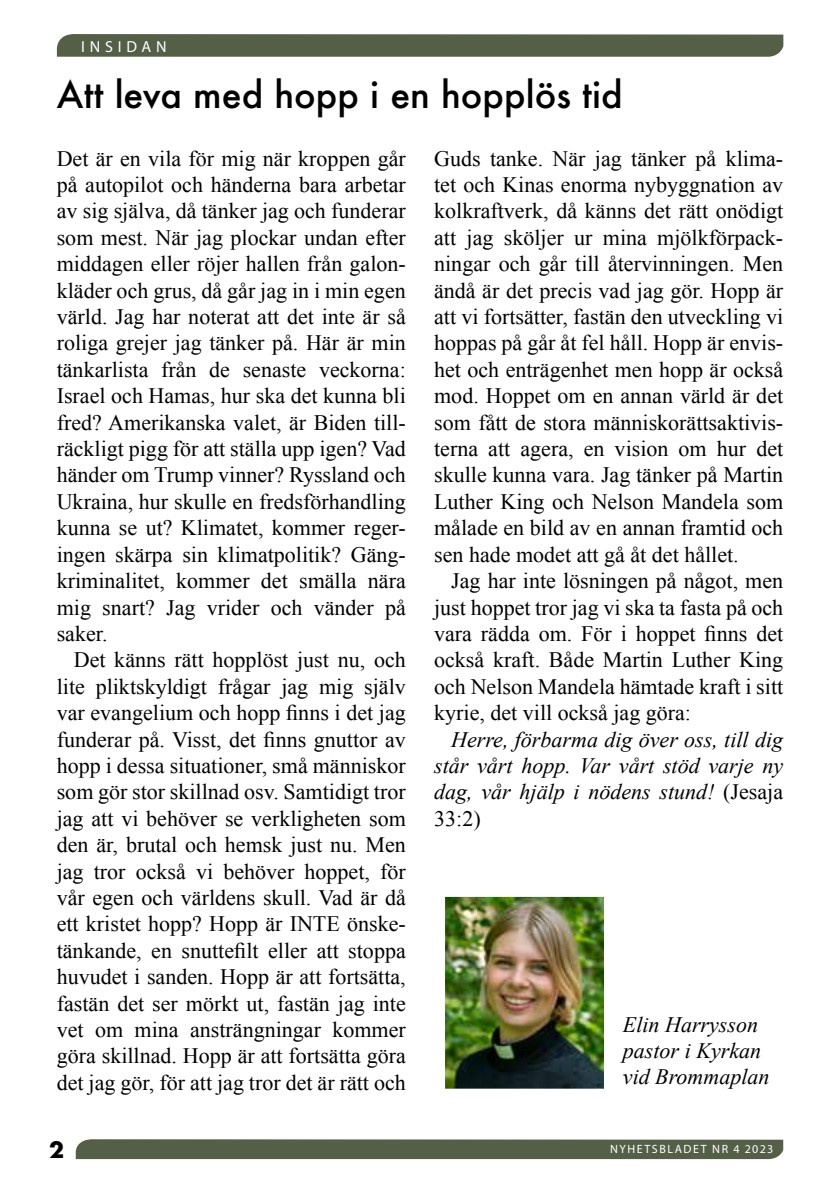
<style>
.page{position:relative;width:840px;height:1191px;background:#fff}
.page>*{position:absolute;margin:0;border:0;box-sizing:border-box;transform-origin:0 0}
.t1{font:500 36px "Futura";color:#000}
.t2{font:22px/26.4px "Times New Roman";color:#000;text-align:justify}
.t3{font:italic 22px/26.4px "Times New Roman";color:#000;text-align:justify}
.t4{font:700 22px "Futura";color:#000}
.t5{font:16px "Myriad Pro";letter-spacing:.3em;color:#fff}
.t6{font:12px "Myriad Pro";letter-spacing:.13em;color:#fff}
.s1{font-style:normal}
</style>
<div class="page">
<div style="left:76px;top:1139px;width:706px;height:20px;background:#555f47"></div>
<svg style="left:57px;top:34px;width:726px;height:23px"></svg>
<img style="left:446px;top:898px;width:157px;height:189px">
<p class="t5" style="left:81px;top:37px;width:87px">INSIDAN</p>
<h1 class="t1" style="left:57px;top:70px;width:567px">Att leva med hopp i en hopplös tid</h1>
<p class="t2" style="left:57px;top:145px;width:350px">Det är en vila för mig när kroppen går på autopilot och händerna bara arbetar av sig själva, då tänker jag och funderar som mest. När jag plockar undan efter middagen eller röjer hallen från galon&shy;kläder och grus, då går jag in i min egen värld. Jag har noterat att det inte är så roliga grejer jag tänker på. Här är min tänkarlista från de senaste veckorna:<br>Israel och Hamas, hur ska det kunna bli fred? Amerikanska valet, är Biden till&shy;räckligt pigg för att ställa upp igen? Vad händer om Trump vinner? Ryssland och Ukraina, hur skulle en fredsförhandling kunna se ut? Klimatet, kommer reger&shy;ingen skärpa sin klimatpolitik? Gäng&shy;kriminalitet, kommer det smälla nära mig snart? Jag vrider och vänder på saker.</p>
<p class="t2" style="left:57px;top:646px;width:350px;text-indent:17px">Det känns rätt hopplöst just nu, och lite pliktskyldigt frågar jag mig själv var evangelium och hopp finns i det jag funderar på. Visst, det finns gnuttor av hopp i dessa situationer, små människor som gör stor skillnad osv. Samtidigt tror jag att vi behöver se verkligheten som den är, brutal och hemsk just nu. Men jag tror också vi behöver hoppet, för vår egen och världens skull. Vad är då ett kristet hopp? Hopp är INTE önske&shy;tänkande, en snuttefilt eller att stoppa huvudet i sanden. Hopp är att fortsätta, fastän det ser mörkt ut, fastän jag inte vet om mina ansträngningar kommer göra skillnad. Hopp är att fortsätta göra det jag gör, för att jag tror det är rätt och</p>
<p class="t2" style="left:434px;top:145px;width:350px">Guds tanke. När jag tänker på klima&shy;tet och Kinas enorma nybyggnation av kolkraftverk, då känns det rätt onödigt att jag sköljer ur mina mjölkförpack&shy;ningar och går till återvinningen. Men ändå är det precis vad jag gör. Hopp är att vi fortsätter, fastän den utveckling vi hoppas på går åt fel håll. Hopp är envis&shy;het och enträgenhet men hopp är också mod. Hoppet om en annan värld är det som fått de stora människorättsaktivis&shy;terna att agera, en vision om hur det skulle kunna vara. Jag tänker på Martin Luther King och Nelson Mandela som målade en bild av en annan framtid och sen hade modet att gå åt det hållet.</p>
<p class="t2" style="left:434px;top:567px;width:350px;text-indent:17px">Jag har inte lösningen på något, men just hoppet tror jag vi ska ta fasta på och vara rädda om. För i hoppet finns det också kraft. Både Martin Luther King och Nelson Mandela hämtade kraft i sitt kyrie, det vill också jag göra:</p>
<p class="t3" style="left:434px;top:725px;width:350px;text-indent:17px">Herre, förbarma dig över oss, till dig står vårt hopp. Var vårt stöd varje ny dag, vår hjälp i nödens stund! <span class="s1">(Jesaja 33:2)</span></p>
<p class="t3" style="left:622px;top:1010px;width:148px;text-align:left">Elin Harrysson pastor i Kyrkan vid Brommaplan</p>
<p class="t4" style="left:49px;top:1133px;width:16px">2</p>
<p class="t6" style="left:609px;top:1141px;width:165px">NYHETSBLADET NR 4 2023</p>
</div>
